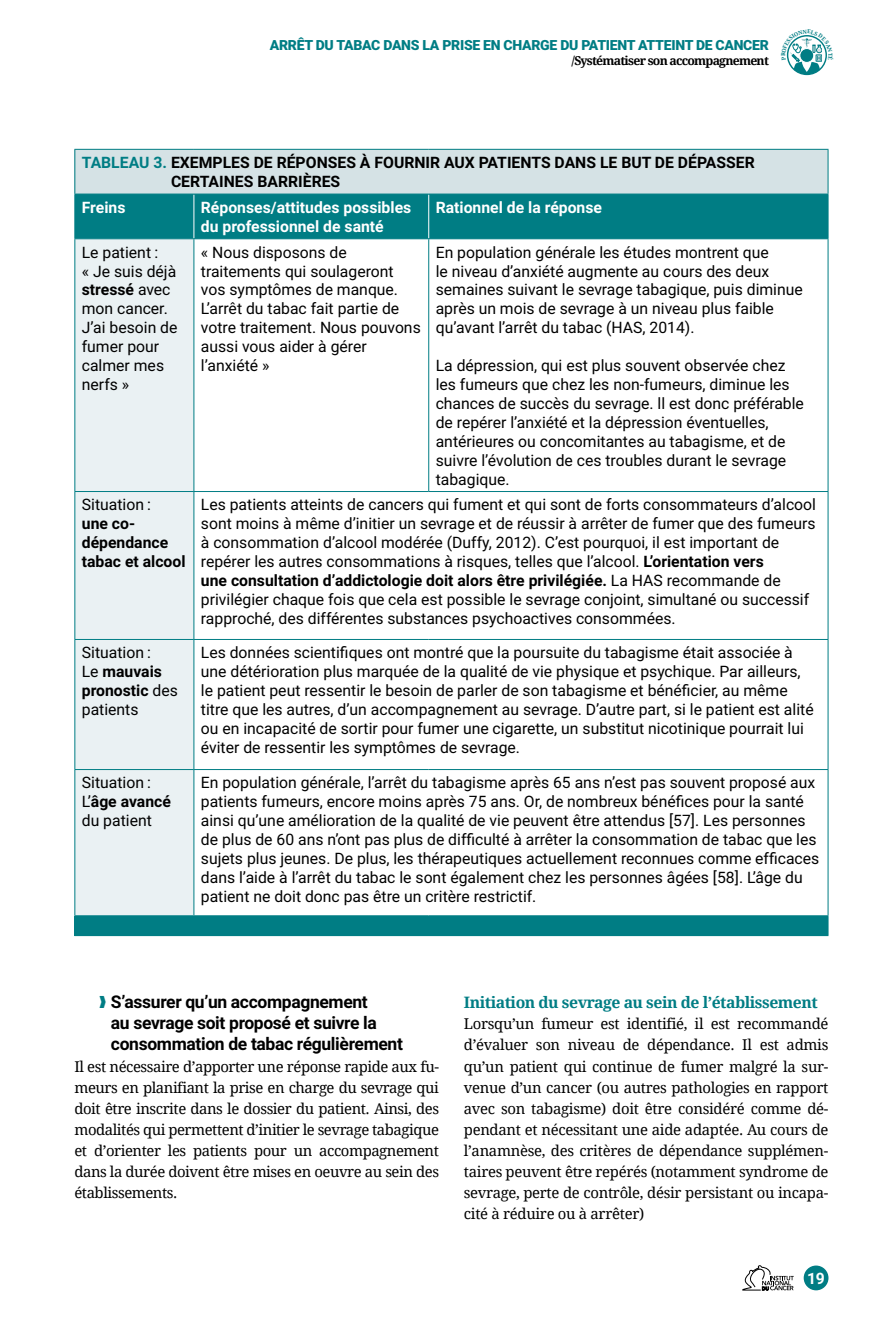
<style>
.page{position:relative;width:893px;height:1340px;background:#fff}
.page>*{position:absolute;margin:0;border:0;box-sizing:border-box;transform-origin:0 0}
.t1{font:700 17.5px/21px "Roboto";letter-spacing:-.02em;color:#000}
.t2{font:15.75px/18.9px "Roboto";color:#000}
.t3{font:700 15.75px/18.9px "Roboto";color:#000}
.t4{font:700 15.75px/18.9px "Roboto";color:#fff}
.t5{font:700 15.75px "Droid Serif";letter-spacing:-.03em;color:#007d84}
.t6{font:14.88px/21px "Droid Serif";letter-spacing:-.025em;color:#000;text-align:justify}
.t7{font:900 14px "Roboto";letter-spacing:-.02em;color:#007d84}
.t8{font:700 12.25px "Droid Serif";letter-spacing:-.06em;color:#000}
.s1{color:#007d84}
.s2{font-weight:700}
</style>
<div class="page">
<svg style="left:743px;top:1265px;width:51px;height:25px"></svg>
<div style="left:804px;top:1265px;width:24px;height:25px;background:#007d84;border-radius:50%"></div>
<div style="left:787px;top:35px;width:40px;height:40px;border:1px solid #007d84;border-radius:50%"></div>
<div style="left:75px;top:149px;width:753px;height:45px;background:#d5e2e5"></div>
<div style="left:75px;top:195px;width:753px;height:43px;background:#007d84"></div>
<div style="left:75px;top:239px;width:118px;height:676px;background:#eaf1f3"></div>
<div style="left:75px;top:915px;width:753px;height:20px;background:#007d84"></div>
<hr style="left:193px;top:194px;width:1px;height:44px;background:#fff">
<hr style="left:428px;top:194px;width:1px;height:44px;background:#fff">
<hr style="left:74px;top:150px;width:1px;height:44px;background:#007d84">
<hr style="left:74px;top:149px;width:120px;height:1px;background:#007d84">
<hr style="left:194px;top:149px;width:235px;height:1px;background:#007d84">
<hr style="left:429px;top:149px;width:399px;height:1px;background:#007d84">
<hr style="left:828px;top:150px;width:1px;height:44px;background:#007d84">
<hr style="left:74px;top:194px;width:1px;height:44px;background:#007d84">
<hr style="left:74px;top:194px;width:120px;height:1px;background:#007d84">
<hr style="left:194px;top:194px;width:235px;height:1px;background:#007d84">
<hr style="left:429px;top:194px;width:399px;height:1px;background:#007d84">
<hr style="left:828px;top:194px;width:1px;height:44px;background:#007d84">
<hr style="left:74px;top:239px;width:1px;height:252px;background:#007d84">
<hr style="left:74px;top:238px;width:120px;height:1px;background:#007d84">
<hr style="left:194px;top:238px;width:235px;height:1px;background:#007d84">
<hr style="left:429px;top:238px;width:399px;height:1px;background:#007d84">
<hr style="left:193px;top:239px;width:1px;height:252px;background:#007d84">
<hr style="left:428px;top:239px;width:1px;height:252px;background:#007d84">
<hr style="left:828px;top:239px;width:1px;height:252px;background:#007d84">
<hr style="left:74px;top:492px;width:1px;height:147px;background:#007d84">
<hr style="left:74px;top:640px;width:1px;height:129px;background:#007d84">
<hr style="left:74px;top:770px;width:1px;height:145px;background:#007d84">
<hr style="left:74px;top:491px;width:120px;height:1px;background:#007d84">
<hr style="left:194px;top:491px;width:235px;height:1px;background:#007d84">
<hr style="left:429px;top:491px;width:399px;height:1px;background:#007d84">
<hr style="left:193px;top:492px;width:1px;height:147px;background:#007d84">
<hr style="left:828px;top:492px;width:1px;height:147px;background:#007d84">
<hr style="left:193px;top:640px;width:1px;height:129px;background:#007d84">
<hr style="left:828px;top:640px;width:1px;height:129px;background:#007d84">
<hr style="left:193px;top:770px;width:1px;height:145px;background:#007d84">
<hr style="left:828px;top:770px;width:1px;height:145px;background:#007d84">
<hr style="left:74px;top:639px;width:120px;height:1px;background:#007d84">
<hr style="left:194px;top:639px;width:235px;height:1px;background:#007d84">
<hr style="left:429px;top:639px;width:399px;height:1px;background:#007d84">
<hr style="left:74px;top:769px;width:120px;height:1px;background:#007d84">
<hr style="left:194px;top:769px;width:235px;height:1px;background:#007d84">
<hr style="left:429px;top:769px;width:399px;height:1px;background:#007d84">
<svg style="left:74px;top:916px;width:1px;height:19px"></svg>
<hr style="left:74px;top:915px;width:120px;height:1px;background:#007d84">
<svg style="left:828px;top:916px;width:1px;height:19px"></svg>
<hr style="left:74px;top:935px;width:120px;height:1px;background:#007d84">
<hr style="left:194px;top:935px;width:235px;height:1px;background:#007d84">
<hr style="left:429px;top:935px;width:399px;height:1px;background:#007d84">
<svg style="left:786px;top:35px;width:41px;height:39px"></svg>
<p class="t7" style="left:270px;top:35px;width:501px">ARRÊT DU TABAC DANS LA PRISE EN CHARGE DU PATIENT ATTEINT DE CANCER</p>
<p class="t8" style="left:572px;top:53px;width:199px">/Systématiser son accompagnement</p>
<p class="t3" style="left:171px;top:152px;width:585px;text-indent:-89px"><span class="s1">TABLEAU 3.</span> EXEMPLES DE RÉPONSES À FOURNIR AUX PATIENTS DANS LE BUT DE DÉPASSER<br>CERTAINES BARRIÈRES</p>
<p class="t4" style="left:82px;top:197px;width:45px">Freins</p>
<p class="t4" style="left:201px;top:197px;width:212px">Réponses/attitudes possibles du professionnel de santé</p>
<p class="t4" style="left:436px;top:197px;width:168px">Rationnel de la réponse</p>
<p class="t2" style="left:82px;top:242px;width:97px">Le patient :<br>« Je suis déjà <span class="s2">stressé</span> avec mon cancer.<br>J’ai besoin de fumer pour calmer mes nerfs »</p>
<p class="t2" style="left:201px;top:242px;width:221px">« Nous disposons de traitements qui soulageront vos symptômes de manque.<br>L’arrêt du tabac fait partie de votre traitement. Nous pouvons aussi vous aider à gérer l’anxiété »</p>
<p class="t2" style="left:436px;top:242px;width:369px">En population générale les études montrent que<br>le niveau d’anxiété augmente au cours des deux semaines suivant le sevrage tabagique, puis diminue après un mois de sevrage à un niveau plus faible qu’avant l’arrêt du tabac (HAS, 2014).</p>
<p class="t2" style="left:436px;top:355px;width:370px">La dépression, qui est plus souvent observée chez les fumeurs que chez les non-fumeurs, diminue les chances de succès du sevrage. ll est donc préférable de repérer l’anxiété et la dépression éventuelles, antérieures ou concomitantes au tabagisme, et de suivre l’évolution de ces troubles durant le sevrage tabagique.</p>
<p class="t2" style="left:82px;top:494px;width:71px">Situation :</p>
<p class="t3" style="left:82px;top:513px;width:105px">une co&shy;dépendance tabac et alcool</p>
<p class="t2" style="left:201px;top:494px;width:617px">Les patients atteints de cancers qui fument et qui sont de forts consommateurs d’alcool sont moins à même d’initier un sevrage et de réussir à arrêter de fumer que des fumeurs à consommation d’alcool modérée (Duffy, 2012). C’est pourquoi, il est important de repérer les autres consommations à risques, telles que l’alcool. <span class="s2">L’orientation vers<br>une consultation d’addictologie doit alors être privilégiée.</span> La HAS recommande de privilégier chaque fois que cela est possible le sevrage conjoint, simultané ou successif rapproché, des différentes substances psychoactives consommées.</p>
<p class="t2" style="left:82px;top:642px;width:98px">Situation :<br>Le <span class="s2">mauvais pronostic</span> des patients</p>
<p class="t2" style="left:201px;top:642px;width:614px">Les données scientifiques ont montré que la poursuite du tabagisme était associée à une détérioration plus marquée de la qualité de vie physique et psychique. Par ailleurs, le patient peut ressentir le besoin de parler de son tabagisme et bénéficier, au même titre que les autres, d’un accompagnement au sevrage. D’autre part, si le patient est alité ou en incapacité de sortir pour fumer une cigarette, un substitut nicotinique pourrait lui éviter de ressentir les symptômes de sevrage.</p>
<p class="t2" style="left:82px;top:772px;width:91px">Situation :<br>L’<span class="s2">âge avancé </span>du patient</p>
<p class="t2" style="left:201px;top:772px;width:620px">En population générale, l’arrêt du tabagisme après 65 ans n’est pas souvent proposé aux patients fumeurs, encore moins après 75 ans. Or, de nombreux bénéfices pour la santé ainsi qu’une amélioration de la qualité de vie peuvent être attendus [57]. Les personnes de plus de 60 ans n’ont pas plus de difficulté à arrêter la consommation de tabac que les sujets plus jeunes. De plus, les thérapeutiques actuellement reconnues comme efficaces dans l’aide à l’arrêt du tabac le sont également chez les personnes âgées [58]. L’âge du patient ne doit donc pas être un critère restrictif.</p>
<p class="t1" style="left:111px;top:991px;width:293px;text-indent:-12px"><span class="s1">❱</span> S’assurer qu’un accompagnement<br>au sevrage soit proposé et suivre la consommation de tabac régulièrement</p>
<p class="t6" style="left:74px;top:1055px;width:366px">Il est nécessaire d’apporter une réponse rapide aux fu&shy;meurs en planifiant la prise en charge du sevrage qui doit être inscrite dans le dossier du patient. Ainsi, des modalités qui permettent d’initier le sevrage tabagique et d’orienter les patients pour un accompagnement dans la durée doivent être mises en oeuvre au sein des établissements.</p>
<p class="t5" style="left:464px;top:993px;width:356px">Initiation du sevrage au sein de l’établissement</p>
<p class="t6" style="left:464px;top:1013px;width:366px">Lorsqu’un fumeur est identifié, il est recommandé d’évaluer son niveau de dépendance. Il est admis qu’un patient qui continue de fumer malgré la sur&shy;venue d’un cancer (ou autres pathologies en rapport avec son tabagisme) doit être considéré comme dé&shy;pendant et nécessitant une aide adaptée. Au cours de l’anamnèse, des critères de dépendance supplémen&shy;taires peuvent être repérés (notamment syndrome de sevrage, perte de contrôle, désir persistant ou incapa&shy;cité à réduire ou à arrêter)</p>
<p class="t4" style="left:807px;top:1268px;width:19px">19</p>
</div>
